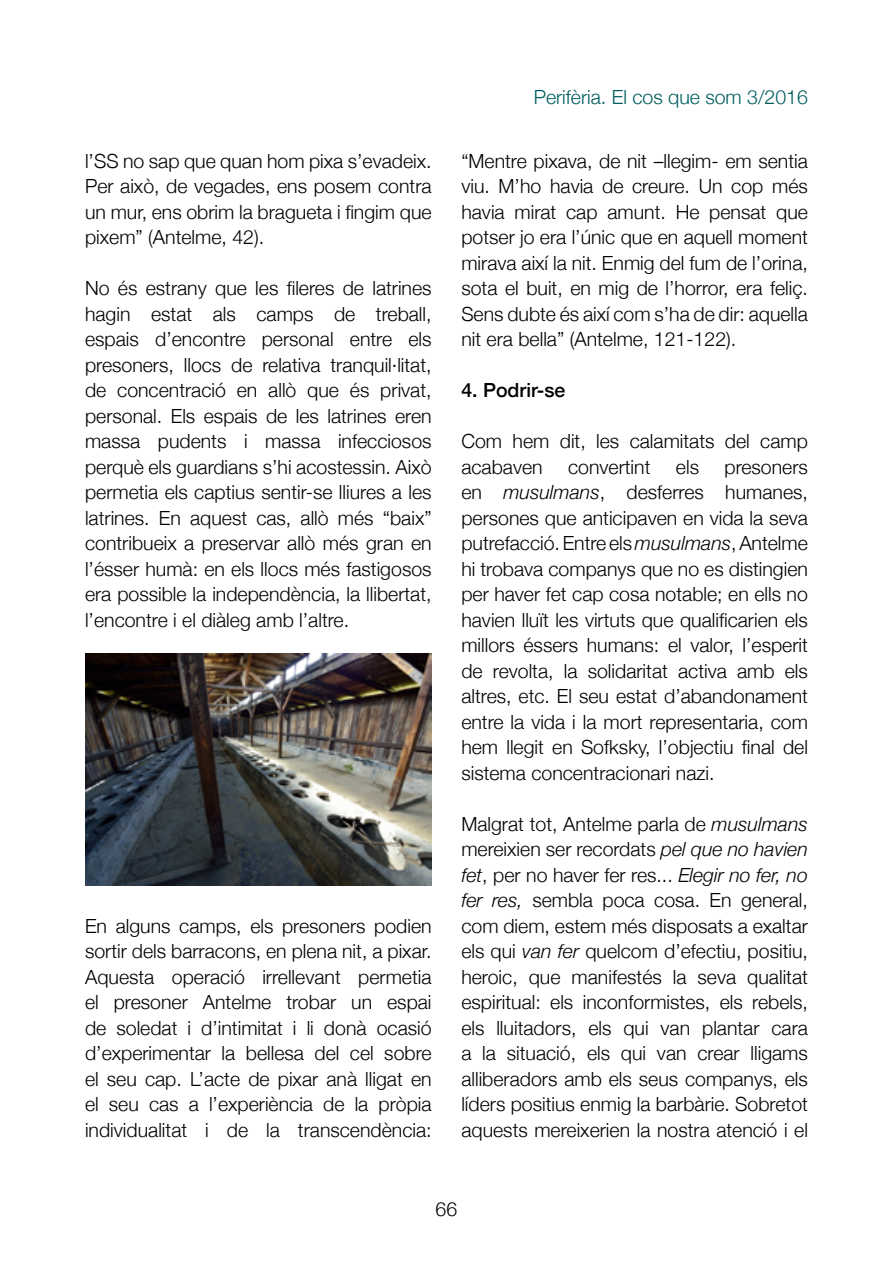
<style>
.page{position:relative;width:893px;height:1263px;background:#fff}
.page>*{position:absolute;margin:0;border:0;box-sizing:border-box;transform-origin:0 0}
.t1{font:300 19.5px/25.5px "Helvetica Neue";color:#000;text-align:justify}
.t2{font:300 19.5px "Helvetica Neue";color:#005d5f}
.t3{font:500 19.5px "Helvetica Neue";color:#000}
.s1{font-style:italic}
</style>
<div class="page">
<img style="left:85px;top:654px;width:347px;height:231px">
<p class="t1" style="left:85px;top:146px;width:348px">l’SS no sap que quan hom pixa s’evadeix.<br>Per això, de vegades, ens posem contra un mur, ens obrim la bragueta i fingim que pixem” (Antelme, 42).</p>
<p class="t1" style="left:85px;top:274px;width:348px">No és estrany que les fileres de latrines hagin estat als camps de treball, espais d’encontre personal entre els presoners, llocs de relativa tranquil·litat, de concentració en allò que és privat, personal. Els espais de les latrines eren massa pudents i massa infecciosos perquè els guardians s’hi acostessin. Això permetia els captius sentir-se lliures a les latrines. En aquest cas, allò més “baix” contribueix a preservar allò més gran en l’ésser humà: en els llocs més fastigosos era possible la independència, la llibertat, l’encontre i el diàleg amb l’altre.</p>
<p class="t1" style="left:85px;top:912px;width:348px">En alguns camps, els presoners podien sortir dels barracons, en plena nit, a pixar.<br>Aquesta operació irrellevant permetia el presoner Antelme trobar un espai de soledat i d’intimitat i li donà ocasió d’experimentar la bellesa del cel sobre el seu cap. L’acte de pixar anà lligat en el seu cas a l’experiència de la pròpia individualitat i de la transcendència:</p>
<p class="t2" style="left:534px;top:81px;width:276px">Perifèria. El cos que som 3/2016</p>
<p class="t1" style="left:461px;top:147px;width:348px">“Mentre pixava, de nit –llegim- em sentia viu. M’ho havia de creure. Un cop més havia mirat cap amunt. He pensat que potser jo era l’únic que en aquell moment mirava així la nit. Enmig del fum de l’orina, sota el buit, en mig de l’horror, era feliç.<br>Sens dubte és així com s’ha de dir: aquella nit era bella” (Antelme, 121-122).</p>
<p class="t3" style="left:461px;top:375px;width:106px">4. Podrir-se</p>
<p class="t1" style="left:461px;top:427px;width:348px">Com hem dit, les calamitats del camp acabaven</p>
<p class="t1" style="left:568px;top:453px;width:84px">convertint</p>
<p class="t1" style="left:676px;top:453px;width:25px">els</p>
<p class="t1" style="left:461px;top:453px;width:348px;text-indent:263px">presoners en <span class="s1">musulmans</span>, desferres humanes, persones que anticipaven en vida la seva putrefacció. Entre els <span class="s1">musulmans</span>, Antelme hi trobava companys que no es distingien per haver fet cap cosa notable; en ells no havien lluït les virtuts que qualificarien els millors éssers humans: el valor, l’esperit de revolta, la solidaritat activa amb els altres, etc. El seu estat d’abandonament entre la vida i la mort representaria, com hem llegit en Sofksky, l’objectiu final del sistema concentracionari nazi.</p>
<p class="t1" style="left:461px;top:810px;width:348px">Malgrat tot, Antelme parla de <span class="s1">musulmans </span>mereixien ser recordats <span class="s1">pel que no havien fet</span>, per no haver fer res... <span class="s1">Elegir no fer, no fer res,</span> sembla poca cosa. En general, com diem, estem més disposats a exaltar els qui <span class="s1">van fer</span> quelcom d’efectiu, positiu, heroic, que manifestés la seva qualitat espiritual: els inconformistes, els rebels, els lluitadors, els qui van plantar cara a la situació, els qui van crear lligams alliberadors amb els seus companys, els líders positius enmig la barbàrie. Sobretot aquests mereixerien la nostra atenció i el</p>
<p class="t1" style="left:436px;top:1195px;width:23px">66</p>
</div>
